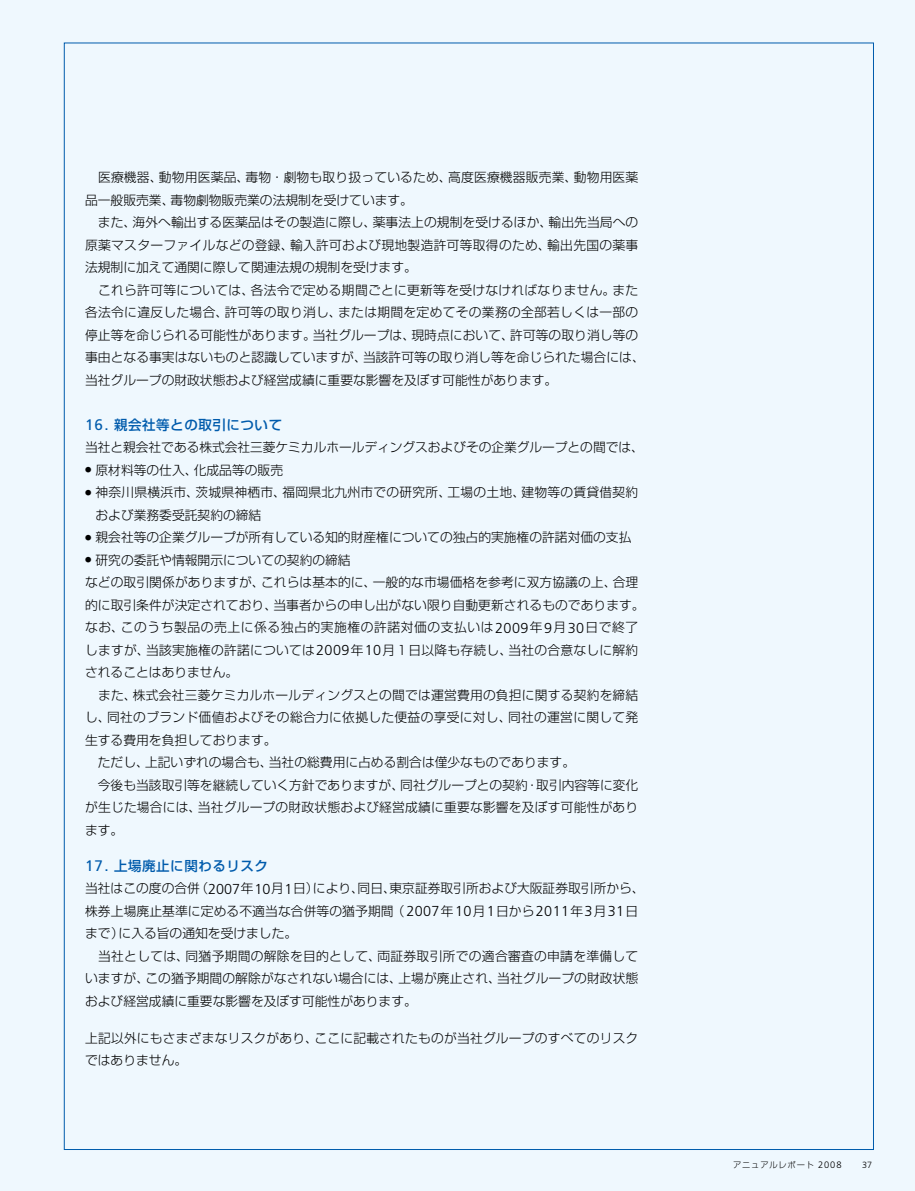
<style>
.page{position:relative;width:915px;height:1191px;background:#fff}
.page>*{position:absolute;margin:0;border:0;box-sizing:border-box;transform-origin:0 0}
.t1{font:13.5px "Shin Go Medium Adobe Japan 1 2";letter-spacing:.04em;color:#005bac}
.t2{font:12.75px/22.5px "Shin Go Light Adobe Japan 1 2";letter-spacing:.005em;color:#000}
.t3{font:300 9px "Frutiger";color:#000}
.t4{font:8.25px "Shin Go Light Adobe Japan 1 2";letter-spacing:.1em;color:#000}
.s1{font-family:"Frutiger";font-size:15.3px}
.s2{font-family:"Frutiger";font-weight:300;font-size:14.4px}
.s3{font-family:"Frutiger";font-weight:300;font-size:9.3px}
</style>
<div class="page">
<div style="left:0;top:0;width:914px;height:1191px;background:#eff8fe"></div>
<p class="t2" style="left:85px;top:168px;width:561px">　医療機器、動物用医薬品、毒物・劇物も取り扱っているため、高度医療機器販売業、動物用医薬品一般販売業、毒物劇物販売業の法規制を受けています。<br>　また、海外へ輸出する医薬品はその製造に際し、薬事法上の規制を受けるほか、輸出先当局への原薬マスターファイルなどの登録、輸入許可および現地製造許可等取得のため、輸出先国の薬事法規制に加えて通関に際して関連法規の規制を受けます。<br>　これら許可等については、各法令で定める期間ごとに更新等を受けなければなりません。また各法令に違反した場合、許可等の取り消し、または期間を定めてその業務の全部若しくは一部の停止等を命じられる可能性があります。当社グループは、現時点において、許可等の取り消し等の事由となる事実はないものと認識していますが、当該許可等の取り消し等を命じられた場合には、当社グループの財政状態および経営成績に重要な影響を及ぼす可能性があります。</p>
<p class="t1" style="left:85px;top:419px;width:198px"><span class="s1">16.</span> 親会社等との取引について</p>
<p class="t2" style="left:85px;top:438px;width:560px">当社と親会社である株式会社三菱ケミカルホールディングスおよびその企業グループとの間では、</p>
<p class="t2" style="left:85px;top:460px;width:199px"><sup>●</sup> 原材料等の仕入、化成品等の販売</p>
<p class="t2" style="left:95px;top:483px;width:544px;text-indent:-10px"><sup>●</sup> 神奈川県横浜市、茨城県神栖市、福岡県北九州市での研究所、工場の土地、建物等の賃貸借契約および業務委受託契約の締結</p>
<p class="t2" style="left:85px;top:528px;width:547px"><sup>●</sup> 親会社等の企業グループが所有している知的財産権についての独占的実施権の許諾対価の支払</p>
<p class="t2" style="left:85px;top:550px;width:561px"><sup>●</sup> 研究の委託や情報開示についての契約の締結<br>などの取引関係がありますが、これらは基本的に、一般的な市場価格を参考に双方協議の上、合理的に取引条件が決定されており、当事者からの申し出がない限り自動更新されるものであります。なお、このうち製品の売上に係る独占的実施権の許諾対価の支払いは<span class="s2">2009</span>年<span class="s2">9</span>月<span class="s2">30</span>日で終了しますが、当該実施権の許諾については<span class="s2">2009</span>年<span class="s2">10</span>月１日以降も存続し、当社の合意なしに解約されることはありません。<br>　また、株式会社三菱ケミカルホールディングスとの間では運営費用の負担に関する契約を締結し、同社のブランド価値およびその総合力に依拠した便益の享受に対し、同社の運営に関して発生する費用を負担しております。<br>　ただし、上記いずれの場合も、当社の総費用に占める割合は僅少なものであります。<br>　今後も当該取引等を継続していく方針でありますが、同社グループとの契約・取引内容等に変化が生じた場合には、当社グループの財政状態および経営成績に重要な影響を及ぼす可能性があります。</p>
<p class="t1" style="left:85px;top:860px;width:184px"><span class="s1">17.</span> 上場廃止に関わるリスク</p>
<p class="t2" style="left:85px;top:879px;width:561px">当社はこの度の合併（<span class="s2">2007</span>年<span class="s2">10</span>月<span class="s2">1</span>日）により、同日、東京証券取引所および大阪証券取引所から、株券上場廃止基準に定める不適当な合併等の猶予期間（<span class="s2">2007</span>年<span class="s2">10</span>月<span class="s2">1</span>日から<span class="s2">2011</span>年<span class="s2">3</span>月<span class="s2">31</span>日まで）に入る旨の通知を受けました。<br>　当社としては、同猶予期間の解除を目的として、両証券取引所での適合審査の申請を準備していますが、この猶予期間の解除がなされない場合には、上場が廃止され、当社グループの財政状態および経営成績に重要な影響を及ぼす可能性があります。</p>
<p class="t2" style="left:85px;top:1028px;width:554px">上記以外にもさまざまなリスクがあり、ここに記載されたものが当社グループのすべてのリスクではありません。</p>
<p class="t4" style="left:732px;top:1161px;width:110px">アニュアルレポート <span class="s3">2008</span></p>
<p class="t3" style="left:861px;top:1161px;width:12px">37</p>
</div>
